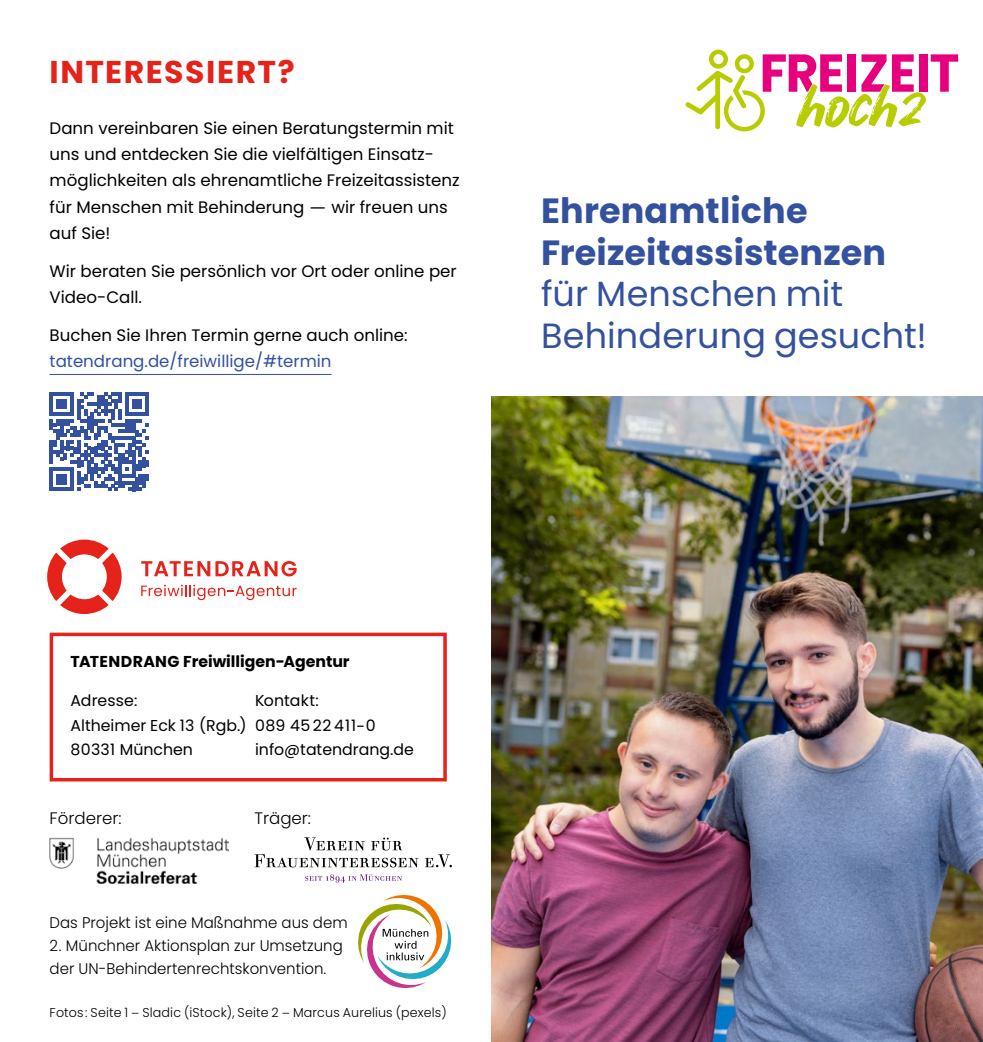
<style>
.page{position:relative;width:983px;height:1042px;background:#fff}
.page>*{position:absolute;margin:0;border:0;box-sizing:border-box;transform-origin:0 0}
.Head_2{font:35px/41.6px "Poppins";color:#34519f}
.Head{font:700 31.5px "Poppins";letter-spacing:.045em;color:#e5231b}
.Grundtext{font:16.62px/26.2px "Poppins";color:#000}
.Grundtext-2{font:300 16.62px "Poppins";color:#000}
.Grundtext_ohneEinzug{font:15.75px/24.5px "Poppins";color:#000}
.Grundtext_ohneEinzug-2{font:700 15.75px "Poppins";color:#000}
.Grundtext-3{font:300 15.4px/22.8px "Poppins";color:#000}
.Grundtext-4{font:300 12.78px "Poppins";letter-spacing:.01em;color:#000}
.s1{color:#34519f}
.s2{font-weight:700}
</style>
<div class="page">
<img style="left:491px;top:397px;width:491px;height:645px">
<hr style="left:50px;top:374px;width:281px;height:1px;background:#34519f">
<svg style="left:47px;top:539px;width:75px;height:75px"></svg>
<svg style="left:141px;top:561px;width:155px;height:15px"></svg>
<svg style="left:141px;top:585px;width:155px;height:15px"></svg>
<img style="left:50px;top:837px;width:178px;height:46px">
<svg style="left:254px;top:837px;width:198px;height:30px"></svg>
<svg style="left:305px;top:874px;width:97px;height:9px"></svg>
<div style="left:50px;top:632px;width:396px;height:149px;border:4px solid #e5231b"></div>
<svg style="left:50px;top:392px;width:99px;height:99px"></svg>
<svg style="left:685px;top:50px;width:272px;height:81px"></svg>
<svg style="left:358px;top:895px;width:93px;height:93px"></svg>
<p class="Head" style="left:50px;top:53px;width:246px">INTERESSIERT?</p>
<p class="Grundtext" style="left:50px;top:115px;width:411px">Dann vereinbaren Sie einen Beratungstermin mit uns und entdecken Sie die vielfältigen Einsatz&shy;möglichkeiten als ehrenamtliche Freizeitassistenz für Menschen mit Behinderung – wir freuen uns auf Sie!</p>
<p class="Grundtext" style="left:50px;top:258px;width:408px">Wir beraten Sie persönlich vor Ort oder online per<br>Video-Call.</p>
<p class="Grundtext" style="left:50px;top:322px;width:359px">Buchen Sie Ihren Termin gerne auch online: <span class="s1">tatendrang.de/freiwillige/#termin</span></p>
<p class="Head_2" style="left:541px;top:190px;width:387px"><span class="s2">Ehrenamtliche<br>Freizeitassistenzen </span>für Menschen mit<br>Behinderung gesucht!</p>
<p class="Grundtext_ohneEinzug-2" style="left:70px;top:652px;width:280px">TATENDRANG Freiwilligen-Agentur</p>
<p class="Grundtext_ohneEinzug" style="left:70px;top:689px;width:178px">Adresse:<br>Altheimer Eck 13 (Rgb.)<br>80331 München</p>
<p class="Grundtext_ohneEinzug" style="left:255px;top:689px;width:160px">Kontakt:<br>089 45 22 411-0 info@tatendrang.de</p>
<p class="Grundtext-2" style="left:50px;top:808px;width:73px">Förderer:</p>
<p class="Grundtext-2" style="left:254px;top:808px;width:58px">Träger:</p>
<p class="Grundtext-3" style="left:50px;top:911px;width:299px">Das Projekt ist eine Maßnahme aus dem</p>
<p class="Grundtext-3" style="left:50px;top:934px;width:295px">2. Münchner Aktionsplan zur Umsetzung der UN-Behindertenrechtskonvention.</p>
<p class="Grundtext-4" style="left:50px;top:1005px;width:398px">Fotos: Seite 1 – Sladic (iStock), Seite 2 – Marcus Aurelius (pexels)</p>
</div>
